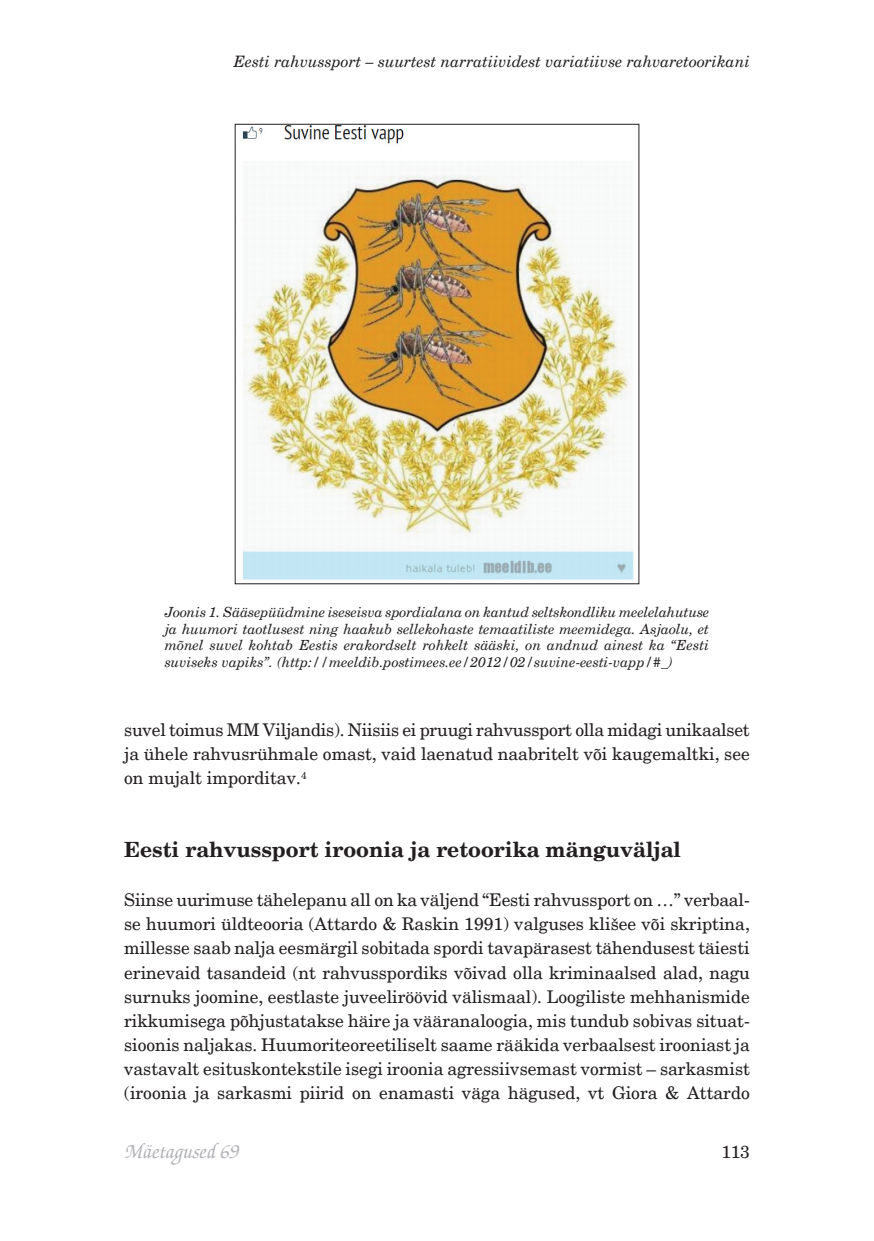
<style>
.page{position:relative;width:874px;height:1241px;background:#fff}
.page>*{position:absolute;margin:0;border:0;box-sizing:border-box;transform-origin:0 0}
.t1{font:700 21px "New Century Schlbk";color:#231f20}
.t2{font:italic 500 21px "Zapf Chancery";color:#b2b3b7}
.t3{font:17.5px/24.2px "New Century Schlbk";color:#231f20;text-align:justify}
.t4{font:italic 15.75px "New Century Schlbk";color:#231f20}
.t5{font:italic 14px/16.8px "New Century Schlbk";color:#231f20;text-align:justify}
</style>
<div class="page">
<img style="left:242px;top:126px;width:392px;height:454px">
<p class="t4" style="left:234px;top:52px;width:517px">Eesti rahvussport – suurtest narratiividest variatiivse rahvaretoorikani</p>
<p class="t5" style="left:165px;top:603px;width:546px">Joonis 1. Sääsepüüdmine iseseisva spordialana on kantud seltskondliku meelelahutuse ja huumori taotlusest ning haakub sellekohaste temaatiliste meemidega. Asjaolu, et mõnel suvel kohtab Eestis erakordselt rohkelt sääski, on andnud ainest ka “Eesti suviseks vapiks”. (http://meeldib.postimees.ee/2012/02/suvine-eesti-vapp/#_)</p>
<p class="t3" style="left:124px;top:717px;width:627px">suvel toimus MM Viljandis). Niisiis ei pruugi rahvussport olla midagi unikaalset ja ühele rahvusrühmale omast, vaid laenatud naabritelt või kaugemaltki, see on mujalt imporditav.<sup>4</sup></p>
<p class="t1" style="left:124px;top:835px;width:558px">Eesti rahvussport iroonia ja retoorika mänguväljal</p>
<p class="t3" style="left:124px;top:887px;width:627px">Siinse uurimuse tähelepanu all on ka väljend “Eesti rahvussport on …” verbaal&shy;se huumori üldteooria (Attardo &amp; Raskin 1991) valguses klišee või skriptina, millesse saab nalja eesmärgil sobitada spordi tavapärasest tähendusest täiesti erinevaid tasandeid (nt rahvusspordiks võivad olla kriminaalsed alad, nagu surnuks joomine, eestlaste juveeliröövid välismaal). Loogiliste mehhanismide rikkumisega põhjustatakse häire ja vääranaloogia, mis tundub sobivas situat&shy;sioonis naljakas. Huumoriteoreetiliselt saame rääkida verbaalsest irooniast ja vastavalt esituskontekstile isegi iroonia agressiivsemast vormist – sarkasmist (iroonia ja sarkasmi piirid on enamasti väga hägused, vt Giora &amp; Attardo</p>
<p class="t2" style="left:124px;top:1137px;width:115px">Mäetagused 69</p>
<p class="t3" style="left:721px;top:1139px;width:30px">113</p>
</div>
